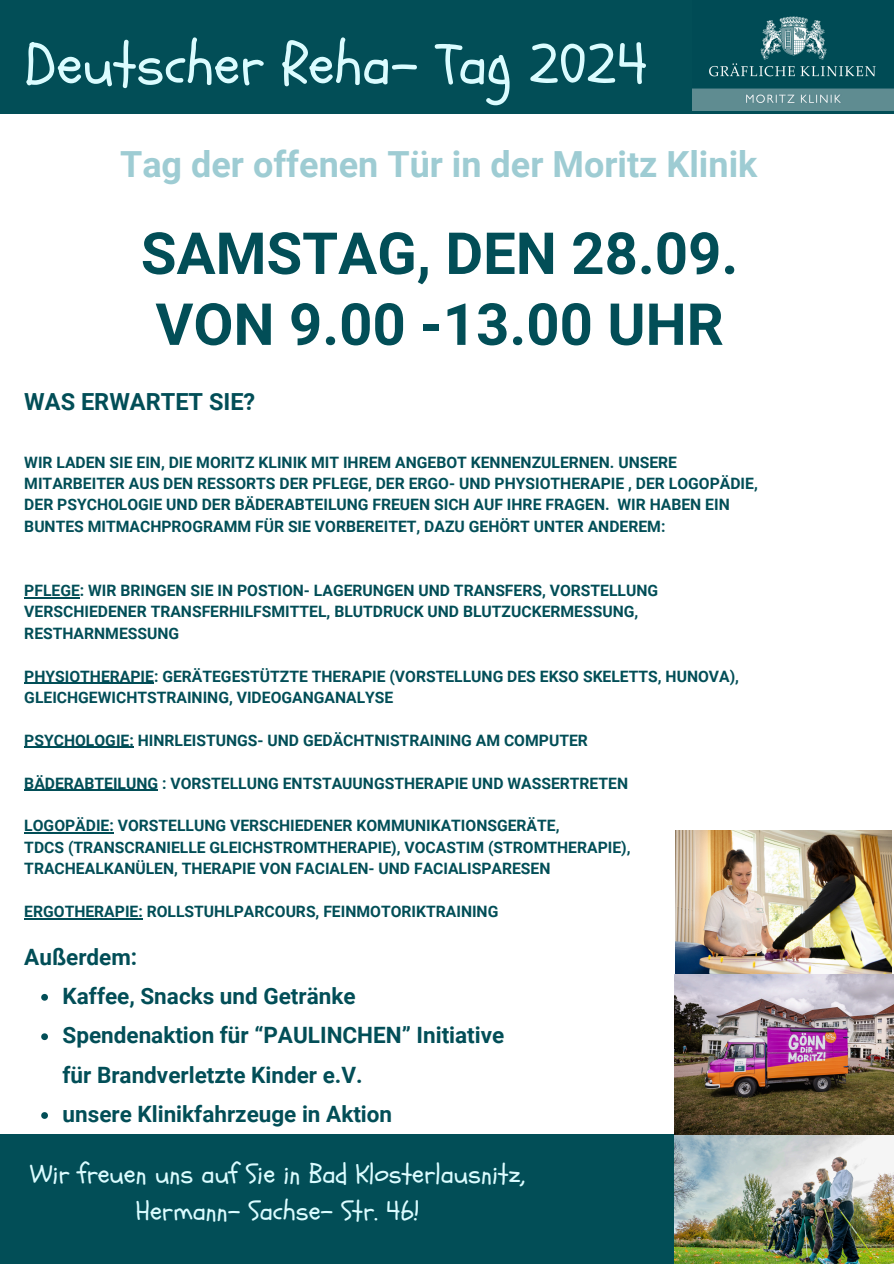
<style>
.page{position:relative;width:894px;height:1264px;background:#fff}
.page>*{position:absolute;margin:0;border:0;box-sizing:border-box;transform-origin:0 0}
.t1{font:58.5px "Schoolbell";color:#dbfcff}
.t2{font:700 58.05px/70.8px "Roboto";color:#024e57}
.t3{font:700 36px "Roboto";color:#9eccd3}
.t4{font:27px/37.2px "Schoolbell";color:#dbfcff;text-align:center}
.t5{font:700 23.55px "Roboto";color:#024e57}
.t6{font:700 22.5px/39.3px "Roboto";color:#024e57}
.t7{font:700 15.75px/21.3px "Roboto";color:#024e57}
</style>
<div class="page">
<div style="left:0;top:0;width:893px;height:114px;background:#024e57"></div>
<div style="left:0;top:1134px;width:893px;height:129px;background:#024e57"></div>
<img style="left:674px;top:974px;width:219px;height:289px">
<img style="left:692px;top:16px;width:201px;height:94px">
<img style="left:675px;top:830px;width:216px;height:144px">
<hr style="left:24px;top:597px;width:56px;height:1px;background:#024e57">
<hr style="left:24px;top:682px;width:130px;height:1px;background:#024e57">
<hr style="left:24px;top:746px;width:110px;height:2px;background:#024e57">
<hr style="left:24px;top:789px;width:134px;height:1px;background:#024e57">
<hr style="left:24px;top:832px;width:90px;height:1px;background:#024e57">
<hr style="left:24px;top:917px;width:119px;height:2px;background:#024e57">
<svg style="left:41px;top:993px;width:7px;height:7px"></svg>
<svg style="left:41px;top:1033px;width:7px;height:7px"></svg>
<svg style="left:41px;top:1112px;width:7px;height:6px"></svg>
<h4 class="t1" style="left:24px;top:26px;width:624px">Deutscher Reha- Tag 2024</h4>
<p class="t3" style="left:120px;top:144px;width:638px">Tag der offenen Tür in der Moritz Klinik</p>
<h5 class="t2" style="left:141px;top:219px;width:598px">SAMSTAG, DEN 28.09.<br>VON 9.00 -13.00 UHR</h5>
<p class="t5" style="left:24px;top:388px;width:232px">WAS ERWARTET SIE?</p>
<p class="t7" style="left:24px;top:451px;width:734px">WIR LADEN SIE EIN, DIE MORITZ KLINIK MIT IHREM ANGEBOT KENNENZULERNEN. UNSERE MITARBEITER AUS DEN RESSORTS DER PFLEGE, DER ERGO- UND PHYSIOTHERAPIE , DER LOGOPÄDIE, DER PSYCHOLOGIE UND DER BÄDERABTEILUNG FREUEN SICH AUF IHRE FRAGEN. WIR HABEN EIN BUNTES MITMACHPROGRAMM FÜR SIE VORBEREITET, DAZU GEHÖRT UNTER ANDEREM:</p>
<p class="t7" style="left:24px;top:580px;width:635px">PFLEGE: WIR BRINGEN SIE IN POSTION- LAGERUNGEN UND TRANSFERS, VORSTELLUNG<br>VERSCHIEDENER TRANSFERHILFSMITTEL, BLUTDRUCK UND BLUTZUCKERMESSUNG,<br>RESTHARNMESSUNG</p>
<p class="t7" style="left:24px;top:665px;width:716px">PHYSIOTHERAPIE: GERÄTEGESTÜTZTE THERAPIE (VORSTELLUNG DES EKSO SKELETTS, HUNOVA),<br>GLEICHGEWICHTSTRAINING, VIDEOGANGANALYSE</p>
<p class="t7" style="left:24px;top:729px;width:565px">PSYCHOLOGIE: HINRLEISTUNGS- UND GEDÄCHTNISTRAINING AM COMPUTER</p>
<p class="t7" style="left:24px;top:772px;width:605px">BÄDERABTEILUNG : VORSTELLUNG ENTSTAUUNGSTHERAPIE UND WASSERTRETEN</p>
<p class="t7" style="left:24px;top:815px;width:536px">LOGOPÄDIE: VORSTELLUNG VERSCHIEDENER KOMMUNIKATIONSGERÄTE,</p>
<p class="t7" style="left:24px;top:836px;width:607px">TDCS (TRANSCRANIELLE GLEICHSTROMTHERAPIE), VOCASTIM (STROMTHERAPIE),<br>TRACHEALKANÜLEN, THERAPIE VON FACIALEN- UND FACIALISPARESEN</p>
<p class="t7" style="left:24px;top:900px;width:475px">ERGOTHERAPIE: ROLLSTUHLPARCOURS, FEINMOTORIKTRAINING</p>
<p class="t6" style="left:24px;top:937px;width:114px">Außerdem:</p>
<p class="t6" style="left:63px;top:976px;width:294px">Kaffee, Snacks und Getränke</p>
<p class="t6" style="left:63px;top:1016px;width:443px">Spendenaktion für “PAULINCHEN” Initiative für Brandverletzte Kinder e.V.</p>
<p class="t6" style="left:63px;top:1094px;width:331px">unsere Klinikfahrzeuge in Aktion</p>
<h1 class="t4" style="left:30px;top:1155px;width:496px">Wir freuen uns auf Sie in Bad Klosterlausnitz,<br>Hermann- Sachse- Str. 46!</h1>
</div>
